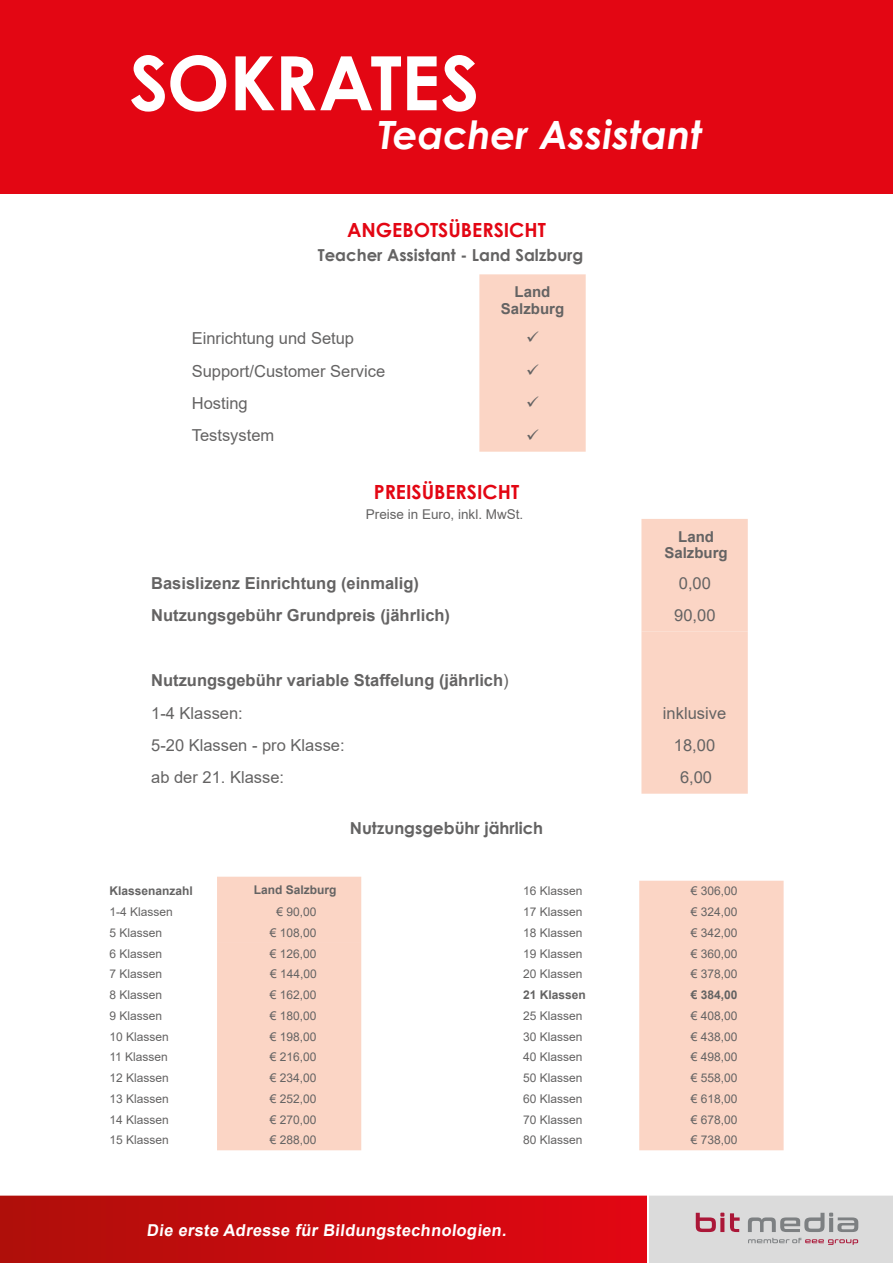
<style>
.page{position:relative;width:893px;height:1263px;background:#fff}
.page>*{position:absolute;margin:0;border:0;box-sizing:border-box;transform-origin:0 0}
.t1{font:700 75px "Century Gothic";letter-spacing:-.01em;color:#fff}
.t2{font:italic 700 39px "Century Gothic";color:#fff}
.t3{font:700 19.5px "Century Gothic";color:#e30613}
.t4{font:16.5px "Arial";color:#646363}
.t5{font:700 16.5px/32.4px "Arial";color:#646363}
.t6{font:700 16.5px "Century Gothic";color:#646363}
.t7{font:700 16.35px "Arial";color:#fff}
.t8{font:700 15px/16.5px "Arial";color:#646363;text-align:center}
.t9{font:13.5px "Arial";color:#646363}
.t10{font:12px/20.7px "Arial";color:#646363}
.t11{font:700 12px "Arial";color:#646363}
.s1{font-weight:400}
</style>
<div class="page">
<div style="left:0;top:0;width:893px;height:193px;background:#e30613"></div>
<div style="left:217px;top:877px;width:144px;height:273px;background:#fbd5c5"></div>
<div style="left:639px;top:881px;width:145px;height:269px;background:#fbd5c5"></div>
<div style="left:641px;top:519px;width:107px;height:275px;background:#fbd5c5"></div>
<div style="left:0;top:1195px;width:646px;height:68px;background:linear-gradient(to right,#ae0f0a,#e20613)"></div>
<div style="left:649px;top:1195px;width:244px;height:68px;background:#dbdbdb"></div>
<svg style="left:748px;top:1238px;width:110px;height:7px"></svg>
<svg style="left:696px;top:1212px;width:28px;height:20px"></svg>
<svg style="left:748px;top:1212px;width:110px;height:20px"></svg>
<svg style="left:730px;top:1213px;width:10px;height:19px"></svg>
<div style="left:479px;top:274px;width:107px;height:178px;background:#fbd5c5"></div>
<h1 class="t1" style="left:130px;top:26px;width:352px">SOKRATES</h1>
<h2 class="t2" style="left:378px;top:105px;width:326px">Teacher Assistant</h2>
<h3 class="t3" style="left:347px;top:215px;width:200px">ANGEBOTSÜBERSICHT</h3>
<h3 class="t6" style="left:318px;top:242px;width:267px">Teacher Assistant - Land Salzburg</h3>
<p class="t8" style="left:501px;top:284px;width:65px">Land<br>Salzburg</p>
<h3 class="t4" style="left:192px;top:327px;width:164px">Einrichtung und Setup</h3>
<h3 class="t4" style="left:192px;top:359px;width:195px">Support/Customer Service</h3>
<h3 class="t4" style="left:192px;top:392px;width:57px">Hosting</h3>
<h3 class="t4" style="left:192px;top:424px;width:84px">Testsystem</h3>
<h3 class="t3" style="left:374px;top:477px;width:147px">PREISÜBERSICHT</h3>
<p class="t9" style="left:366px;top:505px;width:159px">Preise in Euro, inkl. MwSt.</p>
<p class="t8" style="left:664px;top:528px;width:65px">Land<br>Salzburg</p>
<h3 class="t5" style="left:151px;top:567px;width:269px">Basislizenz Einrichtung (einmalig)</h3>
<h3 class="t4" style="left:679px;top:571px;width:34px">0,00</h3>
<h3 class="t5" style="left:151px;top:599px;width:300px">Nutzungsgebühr Grundpreis (jährlich)</h3>
<h3 class="t4" style="left:674px;top:604px;width:43px">90,00</h3>
<h3 class="t5" style="left:151px;top:664px;width:359px">Nutzungsgebühr variable Staffelung (jährlich<span class="s1">)<br>1-4 Klassen:</span></h3>
<h3 class="t4" style="left:663px;top:701px;width:65px">inklusive</h3>
<h3 class="t4" style="left:151px;top:734px;width:195px">5-20 Klassen - pro Klasse:</h3>
<h3 class="t4" style="left:674px;top:734px;width:43px">18,00</h3>
<h3 class="t4" style="left:151px;top:766px;width:134px">ab der 21. Klasse:</h3>
<h3 class="t4" style="left:680px;top:766px;width:34px">6,00</h3>
<h3 class="t6" style="left:350px;top:816px;width:195px">Nutzungsgebühr jährlich</h3>
<p class="t11" style="left:254px;top:881px;width:84px">Land Salzburg</p>
<p class="t10" style="left:270px;top:922px;width:48px">€ 108,00</p>
<p class="t11" style="left:109px;top:883px;width:85px">Klassenanzahl</p>
<p class="t10" style="left:109px;top:901px;width:65px">1-4 Klassen</p>
<p class="t10" style="left:277px;top:901px;width:42px">€ 90,00</p>
<p class="t10" style="left:109px;top:922px;width:54px">5 Klassen<br>6 Klassen</p>
<p class="t10" style="left:270px;top:943px;width:48px">€ 126,00</p>
<p class="t10" style="left:109px;top:964px;width:54px">7 Klassen</p>
<p class="t10" style="left:270px;top:964px;width:48px">€ 144,00</p>
<p class="t10" style="left:109px;top:984px;width:54px">8 Klassen</p>
<p class="t10" style="left:270px;top:984px;width:48px">€ 162,00</p>
<p class="t10" style="left:109px;top:1005px;width:54px">9 Klassen</p>
<p class="t10" style="left:270px;top:1005px;width:48px">€ 180,00</p>
<p class="t10" style="left:109px;top:1026px;width:61px">10 Klassen</p>
<p class="t10" style="left:270px;top:1026px;width:48px">€ 198,00</p>
<p class="t10" style="left:109px;top:1047px;width:60px">11 Klassen</p>
<p class="t10" style="left:270px;top:1047px;width:48px">€ 216,00</p>
<p class="t10" style="left:109px;top:1067px;width:61px">12 Klassen</p>
<p class="t10" style="left:270px;top:1067px;width:48px">€ 234,00</p>
<p class="t10" style="left:109px;top:1088px;width:61px">13 Klassen</p>
<p class="t10" style="left:270px;top:1088px;width:48px">€ 252,00</p>
<p class="t10" style="left:109px;top:1109px;width:61px">14 Klassen</p>
<p class="t10" style="left:270px;top:1109px;width:48px">€ 270,00</p>
<p class="t10" style="left:109px;top:1130px;width:61px">15 Klassen</p>
<p class="t10" style="left:270px;top:1130px;width:48px">€ 288,00</p>
<p class="t10" style="left:523px;top:881px;width:61px">16 Klassen</p>
<p class="t10" style="left:691px;top:881px;width:48px">€ 306,00</p>
<p class="t10" style="left:523px;top:901px;width:61px">17 Klassen</p>
<p class="t10" style="left:691px;top:901px;width:48px">€ 324,00</p>
<p class="t10" style="left:523px;top:922px;width:61px">18 Klassen</p>
<p class="t10" style="left:691px;top:922px;width:48px">€ 342,00</p>
<p class="t10" style="left:523px;top:943px;width:61px">19 Klassen</p>
<p class="t10" style="left:691px;top:943px;width:48px">€ 360,00</p>
<p class="t10" style="left:523px;top:964px;width:61px">20 Klassen</p>
<p class="t10" style="left:691px;top:964px;width:48px">€ 378,00</p>
<p class="t11" style="left:523px;top:986px;width:64px">21 Klassen</p>
<p class="t11" style="left:691px;top:986px;width:48px">€ 384,00</p>
<p class="t10" style="left:523px;top:1005px;width:61px">25 Klassen</p>
<p class="t10" style="left:691px;top:1005px;width:48px">€ 408,00</p>
<p class="t10" style="left:523px;top:1026px;width:61px">30 Klassen</p>
<p class="t10" style="left:691px;top:1026px;width:48px">€ 438,00</p>
<p class="t10" style="left:523px;top:1047px;width:61px">40 Klassen</p>
<p class="t10" style="left:691px;top:1047px;width:48px">€ 498,00</p>
<p class="t10" style="left:523px;top:1067px;width:61px">50 Klassen</p>
<p class="t10" style="left:691px;top:1067px;width:48px">€ 558,00</p>
<p class="t10" style="left:523px;top:1088px;width:61px">60 Klassen</p>
<p class="t10" style="left:691px;top:1088px;width:48px">€ 618,00</p>
<p class="t10" style="left:523px;top:1109px;width:61px">70 Klassen</p>
<p class="t10" style="left:691px;top:1109px;width:48px">€ 678,00</p>
<p class="t10" style="left:523px;top:1130px;width:61px">80 Klassen</p>
<p class="t10" style="left:691px;top:1130px;width:48px">€ 738,00</p>
<h3 class="t7" style="left:147px;top:1219px;width:364px">Die erste Adresse für Bildungstechnologien.</h3>
</div>
